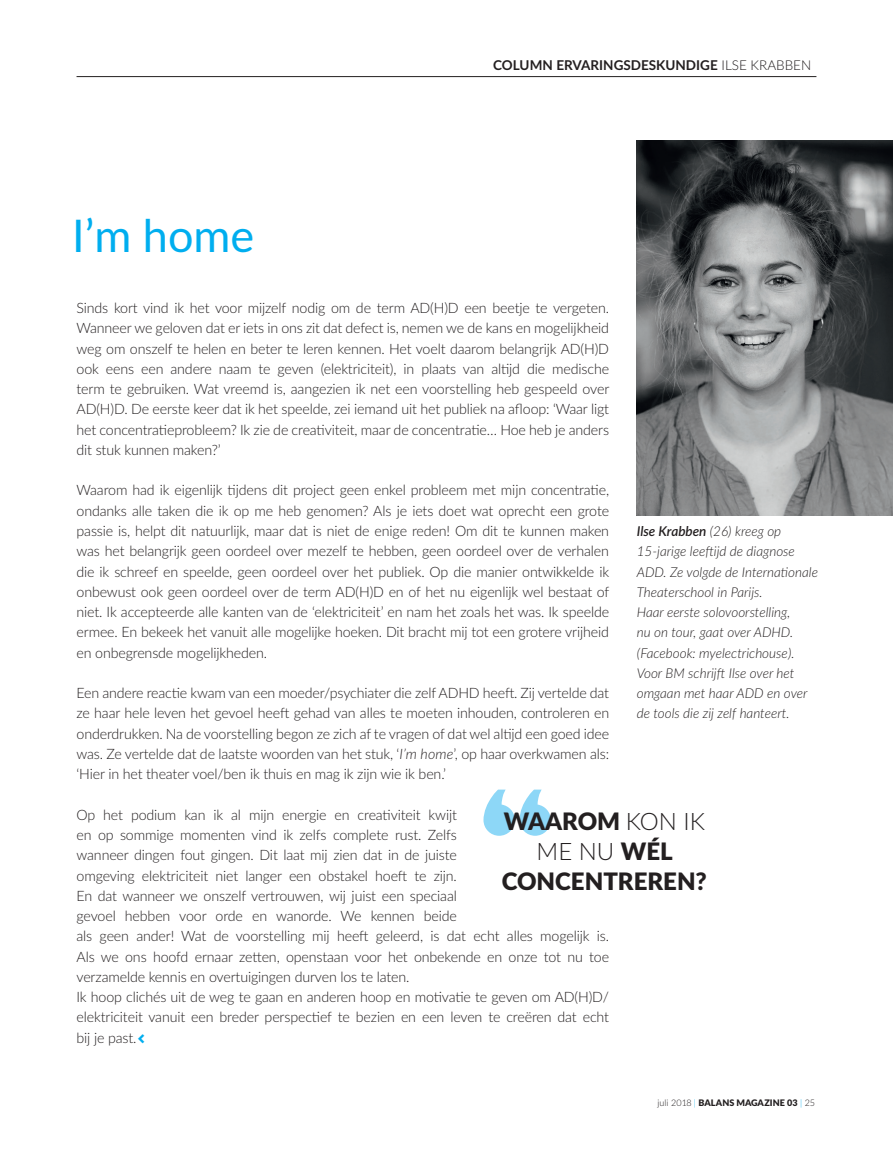
<style>
.page{position:relative;width:893px;height:1149px;background:#fff}
.page>*{position:absolute;margin:0;border:0;box-sizing:border-box;transform-origin:0 0}
.t1{font:45px "Lato";color:#00aeef}
.t2{font:900 24px/30px "Lato";color:#231f20;text-align:center}
.t3{font:300 14.25px/20.2px "Lato";letter-spacing:-.01em;color:#231f20;text-align:justify}
.t4{font:italic 300 13.5px/20.2px "Lato";color:#231f20}
.t5{font:700 13.5px "Lato";color:#231f20}
.t6{font:900 9px "Lato";color:#231f20}
.s1{font-weight:300}
.s2{font-style:italic}
.s3{font-weight:600}
.s4{font-weight:300;color:#00aeef}
</style>
<div class="page">
<img style="left:637px;top:140px;width:256px;height:375px">
<hr style="left:77px;top:76px;width:739px;height:1px;background:#231f20">
<svg style="left:483px;top:789px;width:68px;height:46px"></svg>
<h1 class="t1" style="left:72px;top:203px;width:184px">I’m home</h1>
<p class="t5" style="left:493px;top:56px;width:319px">COLUMN ERVARINGSDESKUNDIGE <span class="s1">ILSE KRABBEN</span></p>
<p class="t3" style="left:77px;top:297px;width:534px">Sinds kort vind ik het voor mijzelf nodig om de term AD(H)D een beetje te vergeten.<br>Wanneer we geloven dat er iets in ons zit dat defect is, nemen we de kans en mogelijkheid weg om onszelf te helen en beter te leren kennen. Het voelt daarom belangrijk AD(H)D ook eens een andere naam te geven (elektriciteit), in plaats van altijd die medische term te gebruiken. Wat vreemd is, aangezien ik net een voorstelling heb gespeeld over AD(H)D. De eerste keer dat ik het speelde, zei iemand uit het publiek na afloop: ‘Waar ligt het concentratieprobleem? Ik zie de creativiteit, maar de concentratie… Hoe heb je anders dit stuk kunnen maken?’</p>
<p class="t3" style="left:77px;top:479px;width:534px">Waarom had ik eigenlijk tijdens dit project geen enkel probleem met mijn concentratie, ondanks alle taken die ik op me heb genomen? Als je iets doet wat oprecht een grote passie is, helpt dit natuurlijk, maar dat is niet de enige reden! Om dit te kunnen maken was het belangrijk geen oordeel over mezelf te hebben, geen oordeel over de verhalen die ik schreef en speelde, geen oordeel over het publiek. Op die manier ontwikkelde ik onbewust ook geen oordeel over de term AD(H)D en of het nu eigenlijk wel bestaat of niet. Ik accepteerde alle kanten van de ‘elektriciteit’ en nam het zoals het was. Ik speelde ermee. En bekeek het vanuit alle mogelijke hoeken. Dit bracht mij tot een grotere vrijheid en onbegrensde mogelijkheden.</p>
<p class="t3" style="left:77px;top:682px;width:534px">Een andere reactie kwam van een moeder/psychiater die zelf ADHD heeft. Zij vertelde dat ze haar hele leven het gevoel heeft gehad van alles te moeten inhouden, controleren en onderdrukken. Na de voorstelling begon ze zich af te vragen of dat wel altijd een goed idee was. Ze vertelde dat de laatste woorden van het stuk, ‘<span class="s2">I’m home</span>’, op haar overkwamen als: ‘Hier in het theater voel/ben ik thuis en mag ik zijn wie ik ben.’</p>
<p class="t3" style="left:77px;top:803px;width:534px;text-align:left">Op het podium kan ik al mijn energie en creativiteit kwijt<br>en op sommige momenten vind ik zelfs complete rust. Zelfs<br>wanneer dingen fout gingen. Dit laat mij zien dat in de juiste<br>omgeving elektriciteit niet langer een obstakel hoeft te zijn.<br>En dat wanneer we onszelf vertrouwen, wij juist een speciaal<br>gevoel hebben voor orde en wanorde. We kennen beide<br>als geen ander! Wat de voorstelling mij heeft geleerd, is dat echt alles mogelijk is.<br>Als we ons hoofd ernaar zetten, openstaan voor het onbekende en onze tot nu toe verzamelde kennis en overtuigingen durven los te laten.<br>Ik hoop clichés uit de weg te gaan en anderen hoop en motivatie te geven om AD(H)D/ elektriciteit vanuit een breder perspectief te bezien en een leven te creëren dat echt bij je past.</p>
<p class="t4" style="left:637px;top:520px;width:183px"><span class="s3">Ilse Krabben</span> (26) kreeg op<br>15-jarige leeftijd de diagnose<br>ADD. Ze volgde de Internationale<br>Theaterschool in Parijs.<br>Haar eerste solovoorstelling,<br>nu on tour, gaat over ADHD. (Facebook: myelectrichouse).<br>Voor BM schrijft Ilse over het omgaan met haar ADD en over de tools die zij zelf hanteert.</p>
<h2 class="t2" style="left:502px;top:804px;width:207px">WAAROM <span class="s1">KON IK<br>ME NU</span> WÉL<br>CONCENTREREN?</h2>
<p class="t6" style="left:658px;top:1095px;width:159px"><span class="s1">juli 2018</span> <span class="s4">|</span> BALANS MAGAZINE 03 <span class="s4">|</span> <span class="s1">25</span></p>
</div>
